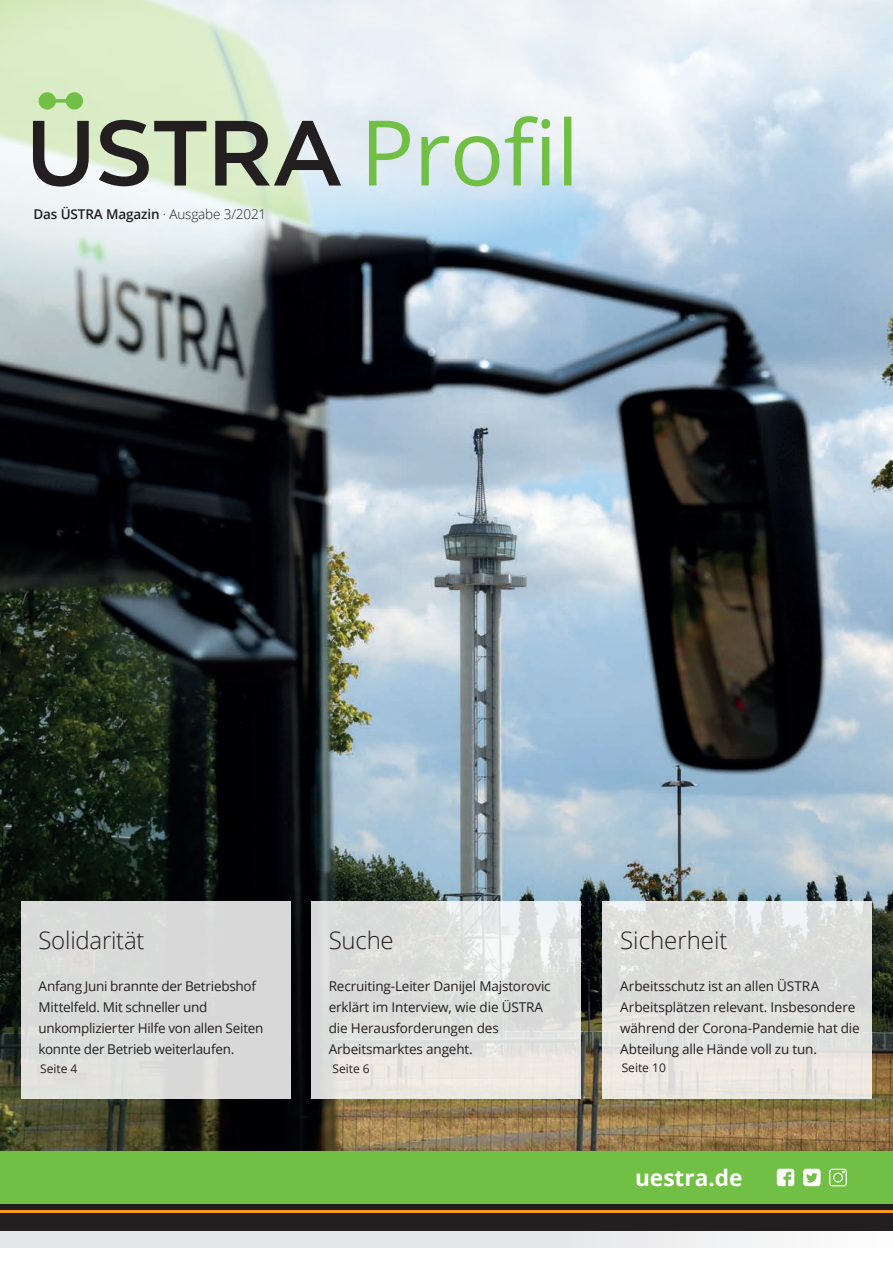
<style>
.page{position:relative;width:893px;height:1263px;background:#fff}
.page>*{position:absolute;margin:0;border:0;box-sizing:border-box;transform-origin:0 0}
.t1{font:300 24px "Open Sans";letter-spacing:-.01em;color:#231f20}
.t2{font:700 22.65px "Open Sans";color:#fff}
.t3{font:13.5px/21px "Open Sans";letter-spacing:-.01em;color:#231f20}
.t4{font:600 13.5px "Open Sans";letter-spacing:-.01em;color:#231f20}
.t5{font:12px "Open Sans";color:#231f20}
.s1{font-weight:300}
</style>
<div class="page">
<img style="left:0;top:308px;width:893px;height:843px">
<div style="left:0;top:1230px;width:893px;height:18px;background:linear-gradient(to right,#e1e2e4,#f4f4f5)"></div>
<div style="left:0;top:1204px;width:893px;height:26px;background:#231f20"></div>
<div style="left:0;top:1151px;width:893px;height:53px;background:#71bf44"></div>
<hr style="left:0;top:1210px;width:893px;height:3px;background:#f89c1c">
<svg style="left:777px;top:1169px;width:17px;height:17px"></svg>
<svg style="left:803px;top:1169px;width:18px;height:17px"></svg>
<svg style="left:829px;top:1169px;width:18px;height:17px"></svg>
<svg style="left:312px;top:900px;width:269px;height:198px;fill:#dfe0dd"></svg>
<svg style="left:602px;top:900px;width:270px;height:198px;fill:#dfe0dd"></svg>
<div style="left:21px;top:900px;width:270px;height:198px;background:#d8d9d9"></div>
<svg style="left:0;top:0;width:893px;height:308px"></svg>
<svg style="left:33px;top:120px;width:308px;height:67px"></svg>
<svg style="left:39px;top:92px;width:44px;height:18px"></svg>
<svg style="left:369px;top:116px;width:202px;height:70px"></svg>
<p class="t4" style="left:33px;top:205px;width:234px">Das ÜSTRA Magazin <span class="s1">· Ausgabe 3/2021</span></p>
<h1 class="t1" style="left:38px;top:923px;width:108px">Solidarität</h1>
<p class="t3" style="left:38px;top:975px;width:226px">Anfang Juni brannte der Betriebshof Mittelfeld. Mit schneller und unkomplizierter Hilfe von allen Seiten konnte der Betrieb weiterlaufen.</p>
<p class="t5" style="left:40px;top:1060px;width:39px">Seite 4</p>
<h1 class="t1" style="left:329px;top:923px;width:67px">Suche</h1>
<p class="t3" style="left:329px;top:975px;width:223px">Recruiting-Leiter Danijel Majstorovic erklärt im Interview, wie die ÜSTRA die Herausforderungen des<br>Arbeitsmarktes angeht.</p>
<p class="t5" style="left:332px;top:1060px;width:39px">Seite 6</p>
<h1 class="t1" style="left:620px;top:923px;width:109px">Sicherheit</h1>
<p class="t3" style="left:620px;top:975px;width:241px">Arbeitsschutz ist an allen ÜSTRA Arbeitsplätzen relevant. Insbesondere während der Corona-Pandemie hat die Abteilung alle Hände voll zu tun.</p>
<p class="t5" style="left:622px;top:1060px;width:46px">Seite 10</p>
<h2 class="t2" style="left:635px;top:1162px;width:109px">uestra.de</h2>
</div>
